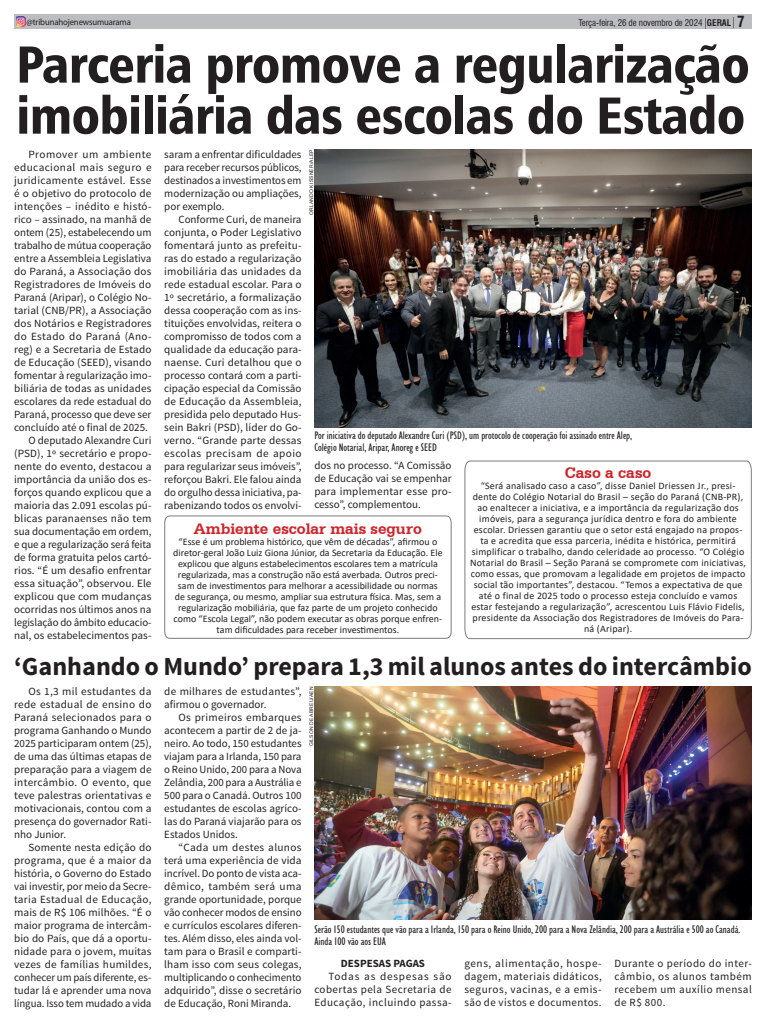
<style>
.page{position:relative;width:766px;height:1021px;background:#fff}
.page>*{position:absolute;margin:0;border:0;box-sizing:border-box;transform-origin:0 0}
.t1{font:52px/51px "Humanist 777 BT Black Condensed B";letter-spacing:-.015em;color:#231f20}
.t2{font:700 26px "Source Sans Pro";color:#231f20}
.t3{font:700 16px "Serifa BT";color:#d1232a}
.t4{font:11px/13px "Source Sans Pro";color:#231f20;text-align:justify}
.t5{font:condensed 11px/12px "Humanist 521 BT";color:#231f20}
.t6{font:11px "Source Sans Pro";letter-spacing:.03em;color:#231f20}
.t7{font:11px "Source Sans Pro";letter-spacing:.025em;color:#231f20}
.t8{font:11px "Source Sans Pro";letter-spacing:.035em;color:#231f20}
.t9{font:11px "Source Sans Pro";letter-spacing:.04em;color:#231f20}
.t10{font:700 11px "Source Sans Pro";color:#231f20}
.t11{font:10px/11px "Calibri";letter-spacing:.01em;color:#231f20;text-align:center}
.t12{font:condensed 9px "Swiss 721 BT";letter-spacing:-.01em;color:#231f20}
.t13{font:9px "Myriad Pro";letter-spacing:-.015em;color:#231f20;scale:.96 1}
.t14{font:5px "Arial";letter-spacing:.035em;color:#231f20}
.s1{font-weight:700}
.s2{font-weight:700;font-size:15px}
</style>
<div class="page">
<div style="left:14px;top:14px;width:737px;height:15px;background:#bcbdc0"></div>
<svg style="left:16px;top:17px;width:10px;height:9px"></svg>
<img style="left:314px;top:150px;width:437px;height:277px">
<img style="left:314px;top:686px;width:437px;height:233px">
<svg style="left:164px;top:515px;width:287px;height:124px"></svg>
<svg style="left:464px;top:460px;width:287px;height:179px"></svg>
<p class="t13" style="left:27px;top:16px;width:110px">@tribunahojenewsumuarama</p>
<p class="t12" style="left:578px;top:18px;width:168px">Terça-feira, 26 de novembro de 2024 <span class="s1">GERAL</span> <span class="s2">7</span></p>
<h1 class="t1" style="left:16px;top:38px;width:735px">Parceria promove a regularização imobiliária das escolas do Estado</h1>
<p class="t9" style="left:28px;top:147px;width:125px">Promover um ambiente</p>
<p class="t8" style="left:14px;top:160px;width:139px">educacional mais seguro e</p>
<p class="t6" style="left:14px;top:173px;width:139px">juridicamente estável. Esse</p>
<p class="t4" style="left:14px;top:187px;width:139px">é o objetivo do protocolo de</p>
<p class="t7" style="left:14px;top:199px;width:139px">intenções – inédito e histó-</p>
<p class="t4" style="left:14px;top:213px;width:139px">rico – assinado, na manhã de</p>
<p class="t4" style="left:14px;top:226px;width:139px">ontem (25), estabelecendo um</p>
<p class="t4" style="left:14px;top:239px;width:139px">trabalho de mútua cooperação</p>
<p class="t4" style="left:14px;top:252px;width:139px">entre a Assembleia Legislativa</p>
<p class="t4" style="left:14px;top:265px;width:139px">do Paraná, a Associação dos</p>
<p class="t4" style="left:14px;top:278px;width:139px">Registradores de Imóveis do</p>
<p class="t4" style="left:14px;top:291px;width:139px">Paraná (Aripar), o Colégio No-</p>
<p class="t4" style="left:14px;top:304px;width:139px">tarial (CNB/PR), a Associação</p>
<p class="t4" style="left:14px;top:317px;width:139px">dos Notários e Registradores</p>
<p class="t6" style="left:14px;top:329px;width:139px">do Estado do Paraná (Ano-</p>
<p class="t4" style="left:14px;top:343px;width:139px">reg) e a Secretaria de Estado</p>
<p class="t4" style="left:14px;top:356px;width:139px">de Educação (SEED), visando</p>
<p class="t4" style="left:14px;top:369px;width:139px">fomentar à regularização imo-</p>
<p class="t4" style="left:14px;top:382px;width:139px">biliária de todas as unidades</p>
<p class="t4" style="left:14px;top:395px;width:139px">escolares da rede estadual do</p>
<p class="t4" style="left:14px;top:408px;width:139px">Paraná, processo que deve ser</p>
<p class="t4" style="left:14px;top:421px;width:135px">concluído até o final de 2025.</p>
<p class="t4" style="left:28px;top:434px;width:125px">O deputado Alexandre Curi</p>
<p class="t4" style="left:14px;top:447px;width:139px">(PSD), 1º secretário e propo-</p>
<p class="t4" style="left:14px;top:460px;width:139px">nente do evento, destacou a</p>
<p class="t4" style="left:14px;top:473px;width:139px">importância da união dos es-</p>
<p class="t4" style="left:14px;top:486px;width:139px">forços quando explicou que a</p>
<p class="t4" style="left:14px;top:499px;width:139px">maioria das 2.091 escolas pú-</p>
<p class="t4" style="left:14px;top:512px;width:139px">blicas paranaenses não tem</p>
<p class="t4" style="left:14px;top:525px;width:139px">sua documentação em ordem,</p>
<p class="t4" style="left:14px;top:538px;width:139px">e que a regularização será feita</p>
<p class="t4" style="left:14px;top:551px;width:139px">de forma gratuita pelos cartó-</p>
<p class="t4" style="left:14px;top:564px;width:139px">rios. “É um desafio enfrentar</p>
<p class="t4" style="left:14px;top:577px;width:139px">essa situação”, observou. Ele</p>
<p class="t4" style="left:14px;top:590px;width:139px">explicou que com mudanças</p>
<p class="t4" style="left:14px;top:603px;width:139px">ocorridas nos últimos anos na</p>
<p class="t4" style="left:14px;top:616px;width:139px">legislação do âmbito educacio-</p>
<p class="t4" style="left:14px;top:629px;width:139px">nal, os estabelecimentos pas-</p>
<p class="t14" style="left:308px;top:215px;width:67px;rotate:-90deg">ORLANDO KISSNER/ALEP</p>
<p class="t4" style="left:164px;top:148px;width:139px">saram a enfrentar dificuldades para receber recursos públicos, destinados a investimentos em modernização ou ampliações, por exemplo.</p>
<p class="t4" style="left:164px;top:213px;width:139px;text-indent:14px">Conforme Curi, de maneira conjunta, o Poder Legislativo fomentará junto as prefeitu&shy;ras do estado a regularização imobiliária das unidades da rede estadual escolar. Para o 1º secretário, a formalização dessa cooperação com as ins&shy;tituições envolvidas, reitera o compromisso de todos com a qualidade da educação para&shy;naense. Curi detalhou que o processo contará com a parti&shy;cipação especial da Comissão de Educação da Assembleia, presidida pelo deputado Hus&shy;sein Bakri (PSD), líder do Go&shy;verno. “Grande parte dessas escolas precisam de apoio para regularizar seus imóveis”, reforçou Bakri. Ele falou ainda do orgulho dessa iniciativa, pa&shy;rabenizando todos os envolvi-</p>
<p class="t5" style="left:314px;top:429px;width:319px">Por iniciativa do deputado Alexandre Curi (PSD), um protocolo de cooperação foi assinado entre Alep,<br>Colégio Notarial, Aripar, Anoreg e SEED</p>
<p class="t4" style="left:314px;top:459px;width:139px">dos no processo. “A Comissão de Educação vai se empenhar para implementar esse pro&shy;cesso”, complementou.</p>
<h3 class="t3" style="left:564px;top:463px;width:88px">Caso a caso</h3>
<p class="t11" style="left:470px;top:480px;width:277px">“Será analisado caso a caso”, disse Daniel Driessen Jr., presi&shy;dente do Colégio Notarial do Brasil – seção do Paraná (CNB-PR), ao enaltecer a iniciativa, e a importância da regularização dos imóveis, para a segurança jurídica dentro e fora do ambiente escolar. Driessen garantiu que o setor está engajado na propos&shy;ta e acredita que essa parceria, inédita e histórica, permitirá simplificar o trabalho, dando celeridade ao processo. “O Colégio Notarial do Brasil – Seção Paraná se compromete com iniciativas, como essas, que promovam a legalidade em projetos de impacto social tão importantes”, destacou. “Temos a expectativa de que até o final de 2025 todo o processo esteja concluído e vamos estar festejando a regularização”, acrescentou Luis Flávio Fidelis, presidente da Associação dos Registradores de Imóveis do Para&shy;ná (Aripar).</p>
<h3 class="t3" style="left:194px;top:519px;width:229px">Ambiente escolar mais seguro</h3>
<p class="t11" style="left:173px;top:536px;width:271px">“Esse é um problema histórico, que vêm de décadas”, afirmou o diretor-geral João Luiz Giona Júnior, da Secretaria da Educação. Ele explicou que alguns estabelecimentos escolares tem a matrícula regularizada, mas a construção não está averbada. Outros preci&shy;sam de investimentos para melhorar a acessibilidade ou normas de segurança, ou mesmo, ampliar sua estrutura física. Mas, sem a regularização mobiliária, que faz parte de um projeto conhecido como “Escola Legal”, não podem executar as obras porque enfren&shy;tam dificuldades para receber investimentos.</p>
<h2 class="t2" style="left:14px;top:650px;width:739px">‘Ganhando o Mundo’ prepara 1,3 mil alunos antes do intercâmbio</h2>
<p class="t4" style="left:14px;top:684px;width:139px;text-indent:14px">Os 1,3 mil estudantes da rede estadual de ensino do Paraná selecionados para o programa Ganhando o Mundo 2025 participaram ontem (25), de uma das últimas etapas de preparação para a viagem de intercâmbio. O evento, que teve palestras orientativas e motivacionais, contou com a presença do governador Rati&shy;nho Junior.</p>
<p class="t4" style="left:14px;top:840px;width:139px;text-indent:14px">Somente nesta edição do programa, que é a maior da história, o Governo do Estado vai investir, por meio da Secre&shy;taria Estadual de Educação, mais de R$ 106 milhões. “É o maior programa de intercâm&shy;bio do País, que dá a oportu&shy;nidade para o jovem, muitas vezes de famílias humildes, conhecer um país diferente, es&shy;tudar lá e aprender uma nova língua. Isso tem mudado a vida</p>
<p class="t4" style="left:164px;top:684px;width:139px">de milhares de estudantes”, afirmou o governador.</p>
<p class="t4" style="left:164px;top:710px;width:139px;text-indent:14px">Os primeiros embarques acontecem a partir de 2 de ja&shy;neiro. Ao todo, 150 estudantes viajam para a Irlanda, 150 para o Reino Unido, 200 para a Nova Zelândia, 200 para a Austrália e 500 para o Canadá. Outros 100 estudantes de escolas agríco&shy;las do Paraná viajarão para os Estados Unidos.</p>
<p class="t4" style="left:164px;top:840px;width:139px;text-indent:14px">“Cada um destes alunos terá uma experiência de vida incrível. Do ponto de vista aca&shy;dêmico, também será uma grande oportunidade, porque vão conhecer modos de ensino e currículos escolares diferen&shy;tes. Além disso, eles ainda vol&shy;tam para o Brasil e comparti&shy;lham isso com seus colegas, multiplicando o conhecimento adquirido”, disse o secretário de Educação, Roni Miranda.</p>
<p class="t14" style="left:308px;top:746px;width:61px;rotate:-90deg">GILSON DE ABREU/AEN</p>
<p class="t5" style="left:314px;top:922px;width:427px">Serão 150 estudantes que vão para a Irlanda, 150 para o Reino Unido, 200 para a Nova Zelândia, 200 para a Austrália e 500 ao Canadá.<br>Ainda 100 vão aos EUA</p>
<p class="t4" style="left:464px;top:956px;width:139px">gens, alimentação, hospe&shy;dagem, materiais didáticos, seguros, vacinas, e a emis&shy;são de vistos e documentos.</p>
<p class="t4" style="left:614px;top:956px;width:139px">Durante o período do inter&shy;câmbio, os alunos também recebem um auxílio mensal de R$ 800.</p>
<p class="t10" style="left:341px;top:956px;width:86px">DESPESAS PAGAS</p>
<p class="t4" style="left:314px;top:969px;width:139px;text-indent:14px">Todas as despesas são cobertas pela Secretaria de Educação, incluindo passa-</p>
</div>
